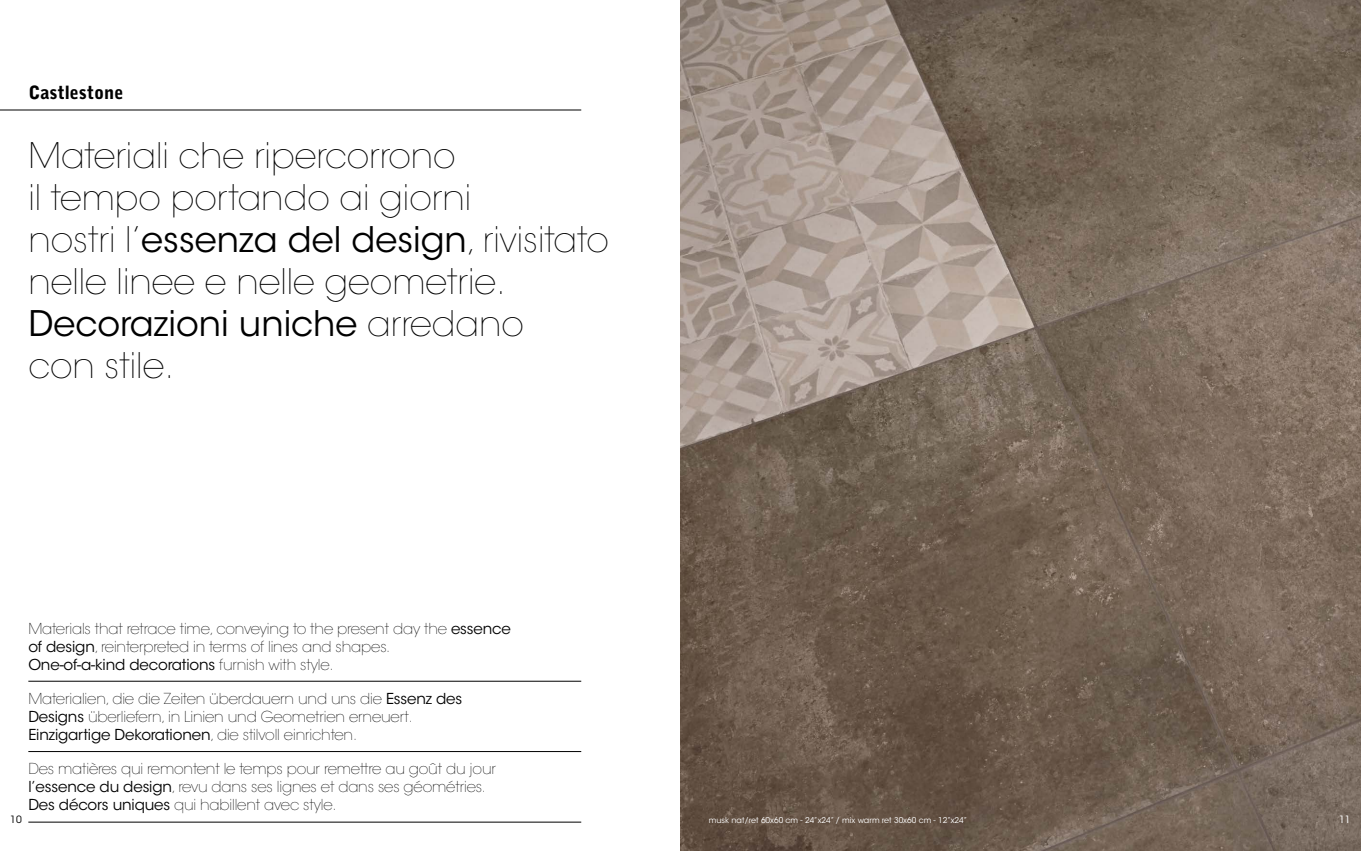
<style>
.page{position:relative;width:1361px;height:851px;background:#fff}
.page>*{position:absolute;margin:0;border:0;box-sizing:border-box;transform-origin:0 0}
.t1{font:200 35px/42px "ITC Avant Garde Std";color:#000}
.t2{font:900 18.2px "Bell Gothic Std";color:#000}
.t3{font:200 15px/18px "ITC Avant Garde Std";letter-spacing:-.01em;color:#000}
.t4{font:10px "ITC Avant Garde Std";color:#000}
.t5{font:10px "ITC Avant Garde Std";color:#fff}
.t6{font:8px "ITC Avant Garde Std";color:#fff}
.s1{font-weight:400}
</style>
<div class="page">
<img style="left:680px;top:0;width:681px;height:850px">
<hr style="left:0;top:109px;width:581px;height:1px;background:#000">
<hr style="left:28px;top:821px;width:553px;height:1px;background:#000">
<hr style="left:28px;top:751px;width:553px;height:1px;background:#000">
<hr style="left:28px;top:680px;width:553px;height:1px;background:#000">
<p class="t2" style="left:28px;top:82px;width:97px">Castlestone</p>
<h1 class="t1" style="left:28px;top:135px;width:582px">Materiali che ripercorrono<br>il tempo portando ai giorni<br>nostri l’<span class="s1">essenza del design</span>, rivisitato nelle linee e nelle geometrie.<br><span class="s1">Decorazioni uniche</span> arredano<br>con stile.</h1>
<p class="t3" style="left:28px;top:619px;width:484px">Materials that retrace time, conveying to the present day the <span class="s1">essence of design</span>, reinterpreted in terms of lines and shapes.<br><span class="s1">One-of-a-kind decorations</span> furnish with style.</p>
<p class="t3" style="left:28px;top:689px;width:435px">Materialien, die die Zeiten überdauern und uns die <span class="s1">Essenz des<br>Designs</span> überliefern, in Linien und Geometrien erneuert.<br><span class="s1">Einzigartige Dekorationen</span>, die stilvoll einrichten.</p>
<p class="t3" style="left:28px;top:760px;width:469px">Des matières qui remontent le temps pour remettre au goût du jour <span class="s1">l’essence du design</span>, revu dans ses lignes et dans ses géométries.<br><span class="s1">Des décors uniques</span> qui habillent avec style.</p>
<p class="t4" style="left:10px;top:812px;width:13px">10</p>
<p class="t5" style="left:1339px;top:812px;width:13px">11</p>
<p class="t6" style="left:709px;top:814px;width:260px">musk nat/ret 60x60 cm - 24”x24” / mix warm ret 30x60 cm - 12”x24”</p>
</div>
